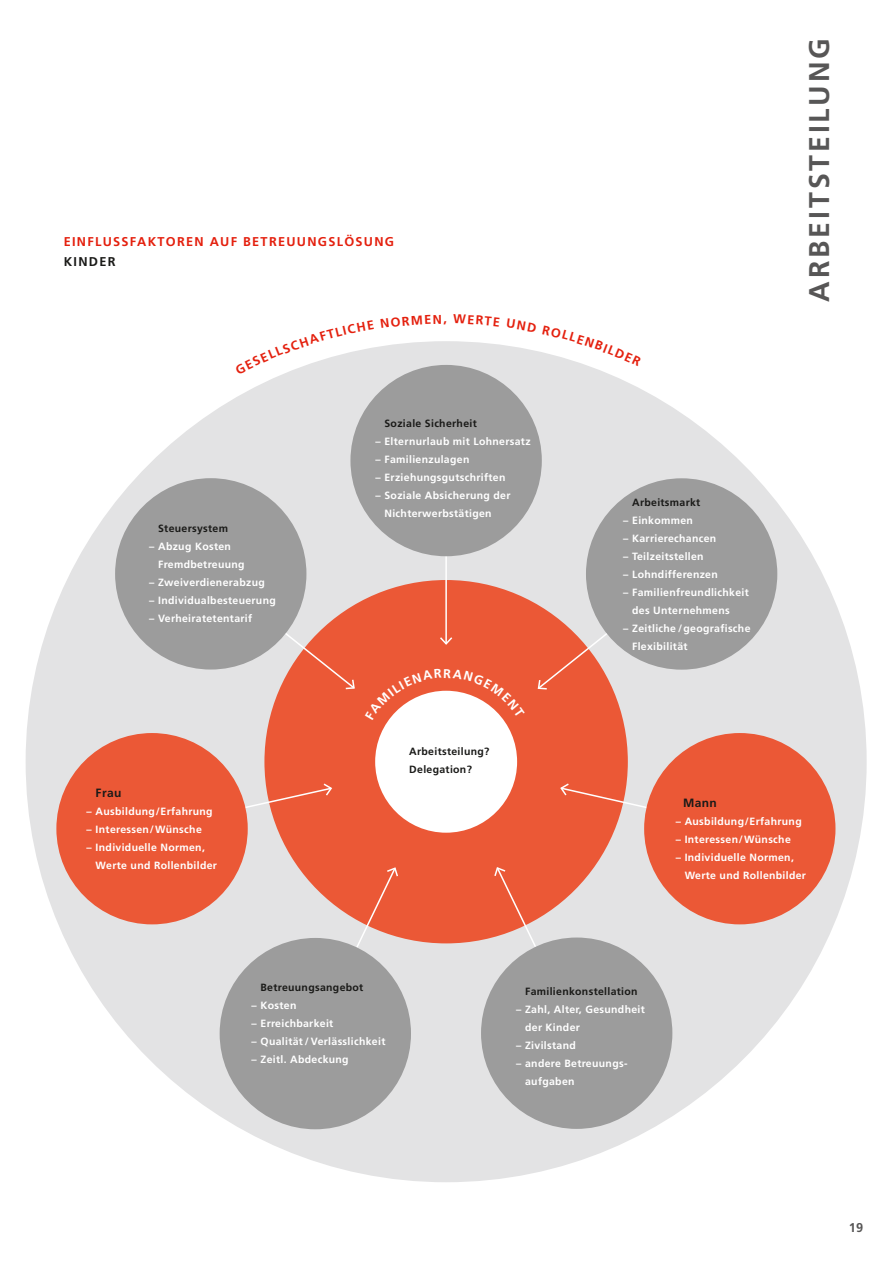
<style>
.page{position:relative;width:893px;height:1263px;background:#fff}
.page>*{position:absolute;margin:0;border:0;box-sizing:border-box;transform-origin:0 0}
.t1{font:700 28.5px "Frutiger";letter-spacing:.1em;color:#575656}
.t2{font:700 12.75px "Frutiger";letter-spacing:.1em;color:#e4200e}
.t3{font:700 12.75px "Frutiger";letter-spacing:.1em;color:#1a1a18}
.t4{font:700 12.75px "Frutiger";color:#575656}
.t5{font:700 12px "Frutiger";letter-spacing:.03em;color:#1a1a18}
.t6{font:700 10.5px/18px "Frutiger";letter-spacing:.03em;color:#fff}
.t7{font:700 10.5px/18px "Frutiger";letter-spacing:.03em;color:#1a1a18}
</style>
<div class="page">
<div style="left:26px;top:341px;width:841px;height:841px;background:#e3e3e4;border-radius:50%"></div>
<div style="left:264px;top:580px;width:364px;height:363px;background:#eb5836;border-radius:50%"></div>
<div style="left:375px;top:691px;width:142px;height:142px;background:#fff;border-radius:50%"></div>
<svg style="left:560px;top:782px;width:94px;height:31px"></svg>
<hr style="left:445px;top:536px;width:2px;height:108px;background:#fff">
<svg style="left:440px;top:636px;width:13px;height:9px"></svg>
<svg style="left:269px;top:619px;width:86px;height:71px"></svg>
<div style="left:350px;top:365px;width:192px;height:191px;background:#9c9c9c;border-radius:50%"></div>
<div style="left:115px;top:478px;width:191px;height:191px;background:#9c9c9c;border-radius:50%"></div>
<div style="left:644px;top:733px;width:191px;height:191px;background:#eb5836;border-radius:50%"></div>
<svg style="left:537px;top:619px;width:86px;height:71px"></svg>
<svg style="left:242px;top:782px;width:90px;height:31px"></svg>
<svg style="left:493px;top:867px;width:48px;height:80px"></svg>
<svg style="left:352px;top:867px;width:47px;height:88px"></svg>
<div style="left:56px;top:733px;width:192px;height:191px;background:#eb5836;border-radius:50%"></div>
<div style="left:220px;top:938px;width:191px;height:191px;background:#9c9c9c;border-radius:50%"></div>
<div style="left:481px;top:937px;width:191px;height:192px;background:#9c9c9c;border-radius:50%"></div>
<div style="left:586px;top:478px;width:191px;height:192px;background:#9c9c9c;border-radius:50%"></div>
<svg style="left:389px;top:690px;width:115px;height:30px"></svg>
<svg style="left:507px;top:345px;width:84px;height:22px"></svg>
<p class="t2" style="left:64px;top:234px;width:332px">EINFLUSSFAKTOREN AUF BETREUUNGSLÖSUNG</p>
<p class="t3" style="left:64px;top:254px;width:53px">KINDER</p>
<p class="t2" style="left:443px;top:311px;width:5px">,</p>
<p class="t7" style="left:158px;top:519px;width:71px">Steuersystem</p>
<p class="t6" style="left:158px;top:537px;width:88px;text-indent:-9px">– Abzug Kosten<br>Fremdbetreuung</p>
<p class="t6" style="left:149px;top:573px;width:117px">– Zweiverdienerabzug</p>
<p class="t6" style="left:149px;top:591px;width:128px">– Individualbesteuerung</p>
<p class="t6" style="left:149px;top:609px;width:105px">– Verheiratetentarif</p>
<p class="t5" style="left:96px;top:786px;width:27px">Frau</p>
<p class="t6" style="left:87px;top:802px;width:128px">– Ausbildung/Erfahrung</p>
<p class="t6" style="left:87px;top:820px;width:117px">– Interessen/Wünsche</p>
<p class="t6" style="left:96px;top:838px;width:123px;text-indent:-9px">– Individuelle Normen,<br>Werte und Rollenbilder</p>
<p class="t7" style="left:384px;top:415px;width:94px">Soziale Sicherheit</p>
<p class="t6" style="left:375px;top:433px;width:157px">– Elternurlaub mit Lohnersatz</p>
<p class="t6" style="left:375px;top:451px;width:95px">– Familienzulagen</p>
<p class="t6" style="left:375px;top:469px;width:131px">– Erziehungsgutschriften</p>
<p class="t6" style="left:384px;top:487px;width:127px;text-indent:-9px">– Soziale Absicherung der<br>Nichterwerbstätigen</p>
<p class="t7" style="left:409px;top:742px;width:82px">Arbeitsteilung?<br>Delegation?</p>
<h1 class="t1" style="left:802px;top:302px;width:265px;rotate:-90deg">ARBEITSTEILUNG</h1>
<p class="t7" style="left:632px;top:493px;width:70px">Arbeitsmarkt</p>
<p class="t6" style="left:623px;top:511px;width:71px">– Einkommen</p>
<p class="t6" style="left:623px;top:529px;width:95px">– Karrierechancen</p>
<p class="t6" style="left:623px;top:547px;width:82px">– Teilzeitstellen</p>
<p class="t6" style="left:623px;top:565px;width:96px">– Lohndifferenzen</p>
<p class="t6" style="left:632px;top:583px;width:118px;text-indent:-9px">– Familienfreundlichkeit des Unternehmens</p>
<p class="t6" style="left:632px;top:619px;width:120px;text-indent:-9px">– Zeitliche /geografische<br>Flexibilität</p>
<p class="t5" style="left:683px;top:796px;width:35px">Mann</p>
<p class="t6" style="left:676px;top:812px;width:128px">– Ausbildung/Erfahrung</p>
<p class="t6" style="left:676px;top:830px;width:117px">– Interessen/Wünsche</p>
<p class="t6" style="left:685px;top:848px;width:123px;text-indent:-9px">– Individuelle Normen,<br>Werte und Rollenbilder</p>
<p class="t7" style="left:261px;top:979px;width:104px">Betreuungsangebot</p>
<p class="t6" style="left:252px;top:997px;width:46px">– Kosten</p>
<p class="t6" style="left:252px;top:1015px;width:83px">– Erreichbarkeit</p>
<p class="t6" style="left:252px;top:1033px;width:135px">– Qualität/ Verlässlichkeit</p>
<p class="t6" style="left:252px;top:1051px;width:99px">– Zeitl. Abdeckung</p>
<p class="t7" style="left:525px;top:983px;width:114px">Familienkonstellation</p>
<p class="t6" style="left:525px;top:1001px;width:121px;text-indent:-9px">– Zahl, Alter, Gesundheit der Kinder</p>
<p class="t6" style="left:516px;top:1037px;width:61px">– Zivilstand</p>
<p class="t6" style="left:525px;top:1055px;width:104px;text-indent:-9px">– andere Betreuungs&shy;aufgaben</p>
<p class="t4" style="left:849px;top:1220px;width:16px">19</p>
</div>
